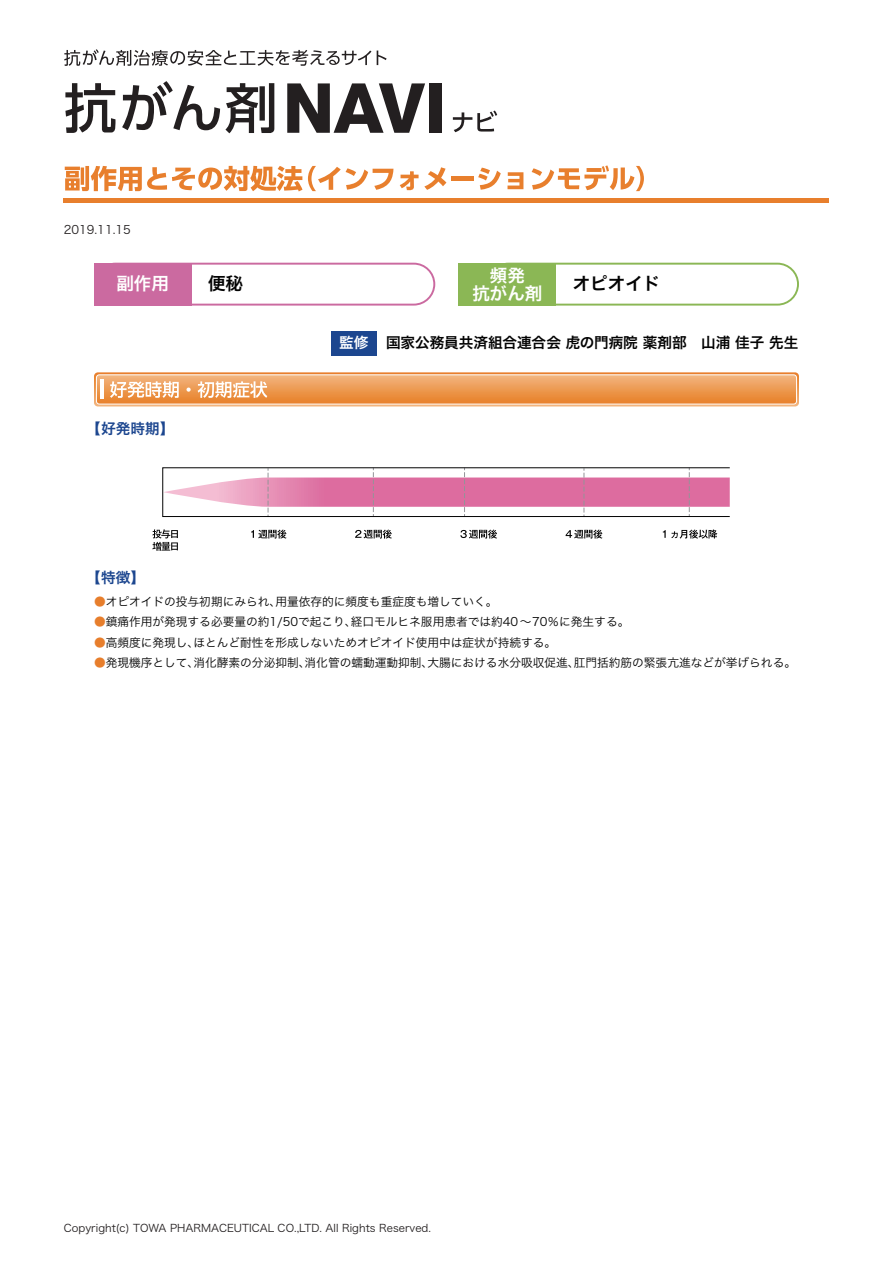
<style>
.page{position:relative;width:893px;height:1263px;background:#fff}
.page>*{position:absolute;margin:0;border:0;box-sizing:border-box;transform-origin:0 0}
.t1{font:17.55px/17.5px "Hira Kaku Pro W6";color:#fff;text-align:center}
.t2{font:17.55px "Hira Kaku Pro W6";color:#030303}
.t3{font:14.7px "Hira Kaku Pro W6";letter-spacing:-.005em;color:#030303}
.t4{font:14.7px "Hira Kaku Pro W6";color:#1c468f}
.t5{font:11.7px "Hira Kaku Pro W3";color:#030303}
.t6{font:11.7px "Hira Kaku Pro W3";color:#231f20}
.t7{font:10.65px "Hira Kaku Pro W3";color:#231f20}
.s1{color:#fff}
.s2{color:#e77e2c}
</style>
<div class="page">
<svg style="left:64px;top:49px;width:307px;height:17px"></svg>
<svg style="left:377px;top:51px;width:10px;height:14px"></svg>
<svg style="left:453px;top:111px;width:44px;height:21px"></svg>
<svg style="left:65px;top:83px;width:50px;height:50px"></svg>
<svg style="left:122px;top:81px;width:152px;height:52px"></svg>
<svg style="left:287px;top:83px;width:138px;height:50px"></svg>
<div style="left:429px;top:83px;width:13px;height:50px;background:#231f20"></div>
<svg style="left:65px;top:166px;width:237px;height:25px"></svg>
<svg style="left:308px;top:166px;width:85px;height:25px"></svg>
<svg style="left:400px;top:167px;width:46px;height:23px"></svg>
<div style="left:451px;top:176px;width:23px;height:5px;background:#e87f2d"></div>
<svg style="left:478px;top:168px;width:23px;height:22px"></svg>
<svg style="left:507px;top:172px;width:16px;height:17px"></svg>
<svg style="left:532px;top:165px;width:112px;height:26px"></svg>
<hr style="left:64px;top:198px;width:765px;height:4px;background:#e87f2d">
<svg style="left:164px;top:469px;width:564px;height:46px"></svg>
<svg style="left:94px;top:372px;width:705px;height:34px;background:#eea567"></svg>
<hr style="left:100px;top:380px;width:4px;height:19px;background:#fff">
<svg style="left:663px;top:529px;width:54px;height:10px"></svg>
<svg style="left:566px;top:529px;width:36px;height:10px"></svg>
<svg style="left:460px;top:529px;width:37px;height:10px"></svg>
<svg style="left:355px;top:529px;width:37px;height:10px"></svg>
<svg style="left:251px;top:529px;width:36px;height:10px"></svg>
<div style="left:162px;top:467px;width:568px;height:50px;border:1px solid #030303"></div>
<svg style="left:191px;top:263px;width:244px;height:43px"></svg>
<svg style="left:556px;top:263px;width:243px;height:43px"></svg>
<div style="left:94px;top:263px;width:97px;height:43px;background:#cb6aa0"></div>
<div style="left:459px;top:263px;width:97px;height:43px;background:#8bb755"></div>
<div style="left:331px;top:331px;width:46px;height:24px;background:#1c468f"></div>
<svg style="left:152px;top:529px;width:26px;height:22px"></svg>
<p class="t6" style="left:64px;top:219px;width:69px">2019.11.15</p>
<h1 class="t1" style="left:116px;top:274px;width:54px">副作用</h1>
<h1 class="t1" style="left:472px;top:266px;width:72px">頻発<br>抗がん剤</h1>
<h1 class="t2" style="left:208px;top:267px;width:37px">便秘</h1>
<h1 class="t2" style="left:573px;top:267px;width:89px">オピオイド</h1>
<p class="t4" style="left:87px;top:415px;width:89px">【好発時期】</p>
<p class="t3" style="left:339px;top:329px;width:461px"><span class="s1">監修</span> 国家公務員共済組合連合会 虎の門病院 薬剤部　山浦 佳子 先生</p>
<p class="t4" style="left:87px;top:564px;width:60px">【特徴】</p>
<p class="t5" style="left:94px;top:591px;width:405px"><span class="s2">●</span>オピオイドの投与初期にみられ、用量依存的に頻度も重症度も増していく。</p>
<p class="t5" style="left:94px;top:612px;width:537px"><span class="s2">●</span>鎮痛作用が発現する必要量の約1/50で起こり、経口モルヒネ服用患者では約40～70％に発生する。</p>
<p class="t5" style="left:94px;top:632px;width:464px"><span class="s2">●</span>高頻度に発現し、ほとんど耐性を形成しないためオピオイド使用中は症状が持続する。</p>
<p class="t5" style="left:94px;top:653px;width:703px"><span class="s2">●</span>発現機序として、消化酵素の分泌抑制、消化管の蠕動運動抑制、大腸における水分吸収促進、肛門括約筋の緊張亢進などが挙げられる。</p>
<p class="t7" style="left:64px;top:1218px;width:369px">Copyright(c) TOWA PHARMACEUTICAL CO.,LTD. All Rights Reserved.</p>
</div>
